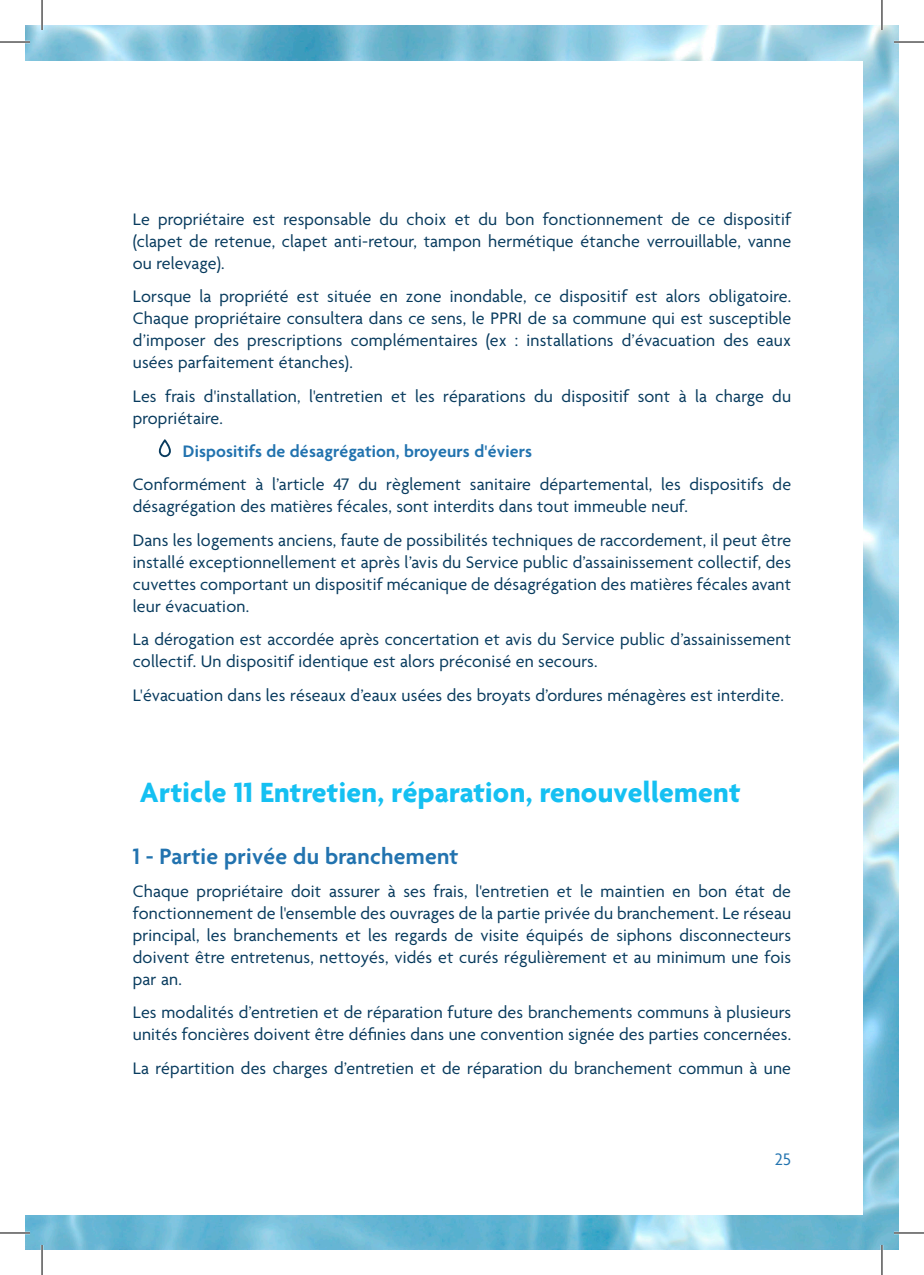
<style>
.page{position:relative;width:924px;height:1275px;background:#fff}
.page>*{position:absolute;margin:0;border:0;box-sizing:border-box;transform-origin:0 0}
.t1{font:700 30px "Agenda";letter-spacing:.01em;color:#15c0f2}
.t2{font:600 24px "Agenda";letter-spacing:.01em;color:#2273af}
.t3{font:18px/22px "Agenda";letter-spacing:.01em;color:#083b5e;text-align:justify}
.t4{font:600 18px "Agenda";letter-spacing:.01em;color:#2273af}
.t5{font:18px "Agenda";color:#2273af}
</style>
<div class="page">
<img style="left:25px;top:25px;width:873px;height:1225px">
<div style="left:25px;top:61px;width:836px;height:1153px;background:#fff"></div>
<svg style="left:159px;top:439px;width:12px;height:18px"></svg>
<hr style="left:0;top:41px;width:30px;height:2px;background:#fff">
<hr style="left:893px;top:41px;width:30px;height:2px;background:#fff">
<hr style="left:0;top:1231px;width:30px;height:3px;background:#fff">
<hr style="left:893px;top:1231px;width:30px;height:3px;background:#fff">
<hr style="left:41px;top:0;width:2px;height:30px;background:#fff">
<hr style="left:41px;top:1245px;width:2px;height:30px;background:#fff">
<hr style="left:880px;top:0;width:2px;height:30px;background:#fff">
<hr style="left:880px;top:1245px;width:2px;height:30px;background:#fff">
<hr style="left:0;top:42px;width:30px;height:1px;background:#000">
<hr style="left:893px;top:42px;width:30px;height:1px;background:#000">
<hr style="left:0;top:1232px;width:30px;height:1px;background:#000">
<hr style="left:893px;top:1232px;width:30px;height:1px;background:#000">
<hr style="left:42px;top:0;width:1px;height:30px;background:#000">
<hr style="left:42px;top:1245px;width:1px;height:30px;background:#000">
<hr style="left:881px;top:0;width:1px;height:30px;background:#000">
<hr style="left:881px;top:1245px;width:1px;height:30px;background:#000">
<p class="t3" style="left:133px;top:209px;width:659px">Le propriétaire est responsable du choix et du bon fonctionnement de ce dispositif (clapet de retenue, clapet anti-retour, tampon hermétique étanche verrouillable, vanne ou relevage).</p>
<p class="t3" style="left:133px;top:287px;width:659px">Lorsque la propriété est située en zone inondable, ce dispositif est alors obligatoire.<br>Chaque propriétaire consultera dans ce sens, le PPRI de sa commune qui est susceptible d’imposer des prescriptions complémentaires (ex : installations d’évacuation des eaux usées parfaitement étanches).</p>
<p class="t3" style="left:133px;top:386px;width:659px">Les frais d'installation, l'entretien et les réparations du dispositif sont à la charge du propriétaire.</p>
<p class="t4" style="left:183px;top:442px;width:350px">Dispositifs de désagrégation, broyeurs d'éviers</p>
<p class="t3" style="left:133px;top:475px;width:659px">Conformément à l’article 47 du règlement sanitaire départemental, les dispositifs de désagrégation des matières fécales, sont interdits dans tout immeuble neuf.</p>
<p class="t3" style="left:133px;top:530px;width:659px">Dans les logements anciens, faute de possibilités techniques de raccordement, il peut être installé exceptionnellement et après l’avis du Service public d’assainissement collectif, des cuvettes comportant un dispositif mécanique de désagrégation des matières fécales avant leur évacuation.</p>
<p class="t3" style="left:133px;top:629px;width:659px">La dérogation est accordée après concertation et avis du Service public d’assainissement collectif. Un dispositif identique est alors préconisé en secours.</p>
<p class="t3" style="left:133px;top:685px;width:652px">L'évacuation dans les réseaux d’eaux usées des broyats d’ordures ménagères est interdite.</p>
<h1 class="t1" style="left:140px;top:776px;width:602px">Article 11 Entretien, réparation, renouvellement</h1>
<h2 class="t2" style="left:133px;top:843px;width:327px">1 - Partie privée du branchement</h2>
<p class="t3" style="left:133px;top:881px;width:659px">Chaque propriétaire doit assurer à ses frais, l'entretien et le maintien en bon état de fonctionnement de l'ensemble des ouvrages de la partie privée du branchement. Le réseau principal, les branchements et les regards de visite équipés de siphons disconnecteurs doivent être entretenus, nettoyés, vidés et curés régulièrement et au minimum une fois par an.</p>
<p class="t3" style="left:133px;top:1002px;width:659px">Les modalités d’entretien et de réparation future des branchements communs à plusieurs unités foncières doivent être définies dans une convention signée des parties concernées.</p>
<p class="t3" style="left:133px;top:1058px;width:659px">La répartition des charges d’entretien et de réparation du branchement commun à une</p>
<p class="t5" style="left:774px;top:1149px;width:18px">25</p>
</div>
